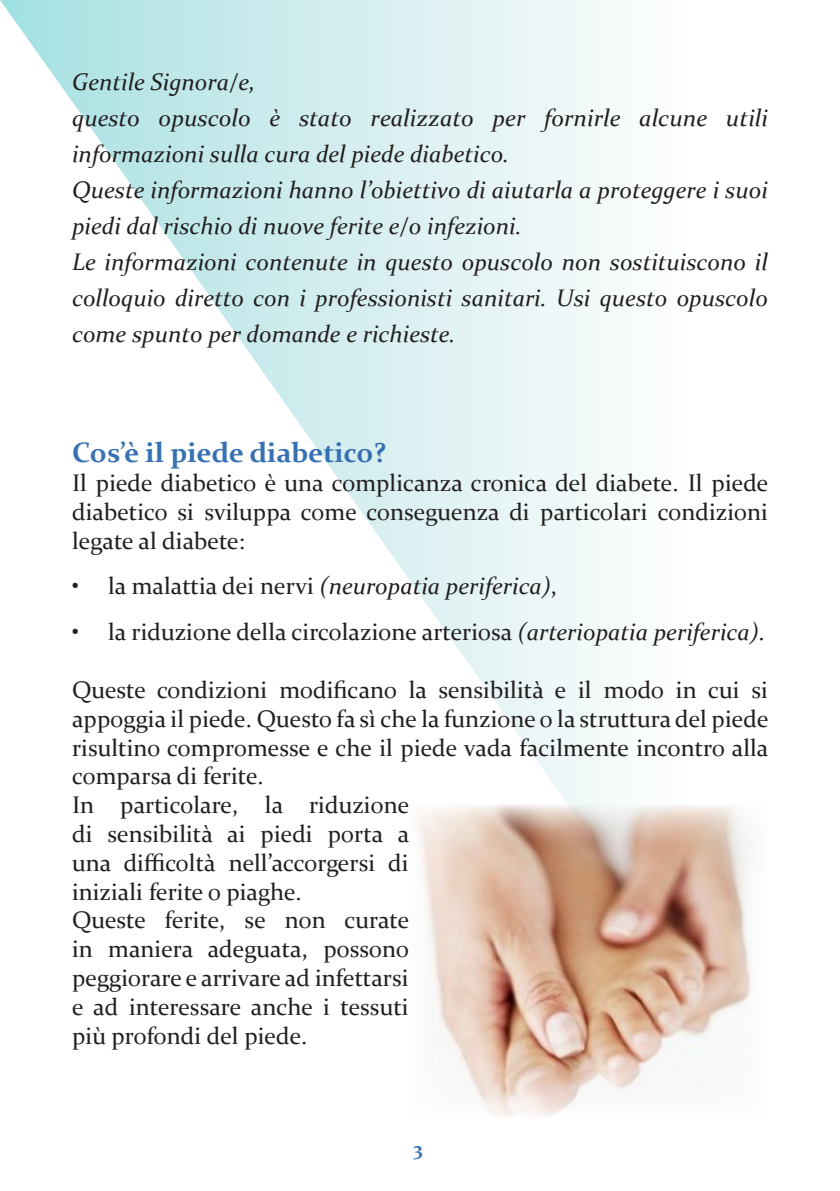
<style>
.page{position:relative;width:840px;height:1191px;background:#fff}
.page>*{position:absolute;margin:0;border:0;box-sizing:border-box;transform-origin:0 0}
.t1{font:700 28px "Constantia";color:#3671b3}
.t2{font:24px/28.8px "Constantia";color:#231f20;text-align:justify}
.t3{font:italic 24px/36px "Constantia";color:#231f20}
.t4{font:700 20px "Constantia";color:#3671b3}
.s1{font-style:normal}
.s2{font-style:italic}
</style>
<div class="page">
<svg style="left:0;top:0;width:612px;height:804px"></svg>
<img style="left:418px;top:804px;width:335px;height:313px">
<p class="t3" style="left:72px;top:63px;width:185px">Gentile Signora/e,</p>
<p class="t3" style="left:72px;top:99px;width:697px">questo opuscolo è stato realizzato per fornirle alcune utili informazioni sulla cura del piede diabetico.</p>
<p class="t3" style="left:72px;top:171px;width:697px">Queste informazioni hanno l’obiettivo di aiutarla a proteggere i suoi piedi dal rischio di nuove ferite e/o infezioni.</p>
<p class="t3" style="left:72px;top:243px;width:697px;text-align:justify">Le informazioni contenute in questo opuscolo non sostituiscono il colloquio diretto con i professionisti sanitari. Usi questo opuscolo come spunto per domande e richieste.</p>
<p class="t1" style="left:72px;top:433px;width:315px">Cos’è il piede diabetico?</p>
<p class="t2" style="left:72px;top:467px;width:697px">Il piede diabetico è una complicanza cronica del diabete. Il piede diabetico si sviluppa come conseguenza di particolari condizioni legate al diabete:</p>
<p class="t3" style="left:72px;top:567px;width:486px"><span class="s1">• la malattia dei nervi</span> (neuropatia periferica)<span class="s1">,</span></p>
<p class="t2" style="left:72px;top:616px;width:693px">• la riduzione della circolazione arteriosa <span class="s2">(arteriopatia periferica)</span>.</p>
<p class="t2" style="left:72px;top:674px;width:697px">Queste condizioni modificano la sensibilità e il modo in cui si appoggia il piede. Questo fa sì che la funzione o la struttura del piede risultino compromesse e che il piede vada facilmente incontro alla comparsa di ferite.</p>
<p class="t2" style="left:72px;top:789px;width:338px">In particolare, la riduzione di sensibilità ai piedi porta a una difficoltà nell’accorgersi di iniziali ferite o piaghe.</p>
<p class="t2" style="left:72px;top:904px;width:338px">Queste ferite, se non curate in maniera adeguata, possono peggiorare e arrivare ad infettarsi e ad interessare anche i tessuti più profondi del piede.</p>
<p class="t4" style="left:413px;top:1134px;width:11px">3</p>
</div>
